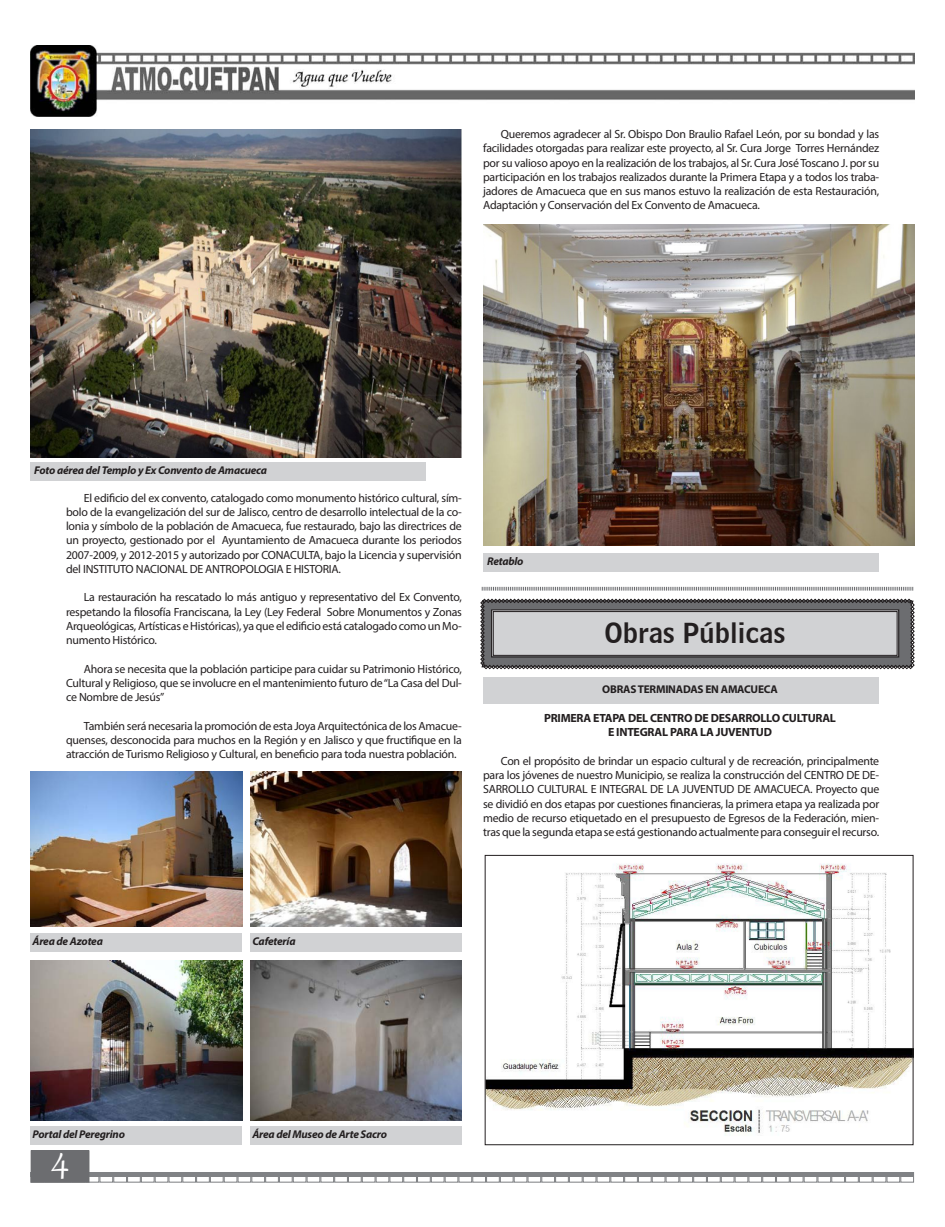
<style>
.page{position:relative;width:945px;height:1227px;background:#fff}
.page>*{position:absolute;margin:0;border:0;box-sizing:border-box;transform-origin:0 0}
.t1{font:45px "Gabriola";color:#fff}
.t2{font:27.5px "Bell Centennial BT Name And Number";color:#231f20}
.t3{font:11.88px/14.2px "Myriad Pro";letter-spacing:-.02em;color:#231f20;text-align:justify}
.t4{font:700 11.88px/14.2px "Myriad Pro";letter-spacing:-.02em;color:#231f20;text-align:center}
.t5{font:italic 700 11.25px "Myriad Pro";letter-spacing:-.02em;color:#231f20}
.t6{font:700 11.25px "Myriad Pro";letter-spacing:-.02em;color:#231f20}
</style>
<div class="page">
<hr style="left:30px;top:1172px;width:884px;height:4px;background:#808285">
<div style="left:30px;top:1171px;width:14px;height:11px;border:1px solid #808285"></div>
<div style="left:196px;top:1171px;width:14px;height:11px;border:1px solid #808285"></div>
<div style="left:113px;top:1171px;width:14px;height:11px;border:1px solid #808285"></div>
<div style="left:279px;top:1171px;width:14px;height:11px;border:1px solid #808285"></div>
<div style="left:238px;top:1171px;width:13px;height:11px;border:1px solid #808285"></div>
<div style="left:155px;top:1171px;width:13px;height:11px;border:1px solid #808285"></div>
<div style="left:320px;top:1171px;width:14px;height:11px;border:1px solid #808285"></div>
<div style="left:210px;top:1171px;width:14px;height:11px;border:1px solid #808285"></div>
<div style="left:127px;top:1171px;width:14px;height:11px;border:1px solid #808285"></div>
<div style="left:293px;top:1171px;width:14px;height:11px;border:1px solid #808285"></div>
<div style="left:86px;top:1171px;width:13px;height:11px;border:1px solid #808285"></div>
<div style="left:251px;top:1171px;width:14px;height:11px;border:1px solid #808285"></div>
<div style="left:168px;top:1171px;width:14px;height:11px;border:1px solid #808285"></div>
<div style="left:334px;top:1171px;width:14px;height:11px;border:1px solid #808285"></div>
<div style="left:224px;top:1171px;width:14px;height:11px;border:1px solid #808285"></div>
<div style="left:141px;top:1171px;width:14px;height:11px;border:1px solid #808285"></div>
<div style="left:307px;top:1171px;width:13px;height:11px;border:1px solid #808285"></div>
<div style="left:99px;top:1171px;width:14px;height:11px;border:1px solid #808285"></div>
<div style="left:265px;top:1171px;width:14px;height:11px;border:1px solid #808285"></div>
<div style="left:182px;top:1171px;width:14px;height:11px;border:1px solid #808285"></div>
<div style="left:348px;top:1171px;width:14px;height:11px;border:1px solid #808285"></div>
<div style="left:362px;top:1171px;width:14px;height:11px;border:1px solid #808285"></div>
<div style="left:445px;top:1171px;width:13px;height:11px;border:1px solid #808285"></div>
<div style="left:403px;top:1171px;width:14px;height:11px;border:1px solid #808285"></div>
<div style="left:376px;top:1171px;width:13px;height:11px;border:1px solid #808285"></div>
<div style="left:458px;top:1171px;width:14px;height:11px;border:1px solid #808285"></div>
<div style="left:417px;top:1171px;width:14px;height:11px;border:1px solid #808285"></div>
<div style="left:389px;top:1171px;width:14px;height:11px;border:1px solid #808285"></div>
<div style="left:431px;top:1171px;width:14px;height:11px;border:1px solid #808285"></div>
<div style="left:527px;top:1171px;width:14px;height:11px;border:1px solid #808285"></div>
<div style="left:610px;top:1171px;width:14px;height:11px;border:1px solid #808285"></div>
<div style="left:569px;top:1171px;width:14px;height:11px;border:1px solid #808285"></div>
<div style="left:486px;top:1171px;width:14px;height:11px;border:1px solid #808285"></div>
<div style="left:652px;top:1171px;width:14px;height:11px;border:1px solid #808285"></div>
<div style="left:541px;top:1171px;width:14px;height:11px;border:1px solid #808285"></div>
<div style="left:624px;top:1171px;width:14px;height:11px;border:1px solid #808285"></div>
<div style="left:583px;top:1171px;width:14px;height:11px;border:1px solid #808285"></div>
<div style="left:500px;top:1171px;width:14px;height:11px;border:1px solid #808285"></div>
<div style="left:666px;top:1171px;width:13px;height:11px;border:1px solid #808285"></div>
<div style="left:555px;top:1171px;width:14px;height:11px;border:1px solid #808285"></div>
<div style="left:472px;top:1171px;width:14px;height:11px;border:1px solid #808285"></div>
<div style="left:638px;top:1171px;width:14px;height:11px;border:1px solid #808285"></div>
<div style="left:597px;top:1171px;width:13px;height:11px;border:1px solid #808285"></div>
<div style="left:514px;top:1171px;width:13px;height:11px;border:1px solid #808285"></div>
<div style="left:679px;top:1171px;width:14px;height:11px;border:1px solid #808285"></div>
<div style="left:748px;top:1171px;width:14px;height:11px;border:1px solid #808285"></div>
<div style="left:831px;top:1171px;width:14px;height:11px;border:1px solid #808285"></div>
<div style="left:790px;top:1171px;width:14px;height:11px;border:1px solid #808285"></div>
<div style="left:707px;top:1171px;width:14px;height:11px;border:1px solid #808285"></div>
<div style="left:873px;top:1171px;width:13px;height:11px;border:1px solid #808285"></div>
<div style="left:762px;top:1171px;width:14px;height:11px;border:1px solid #808285"></div>
<div style="left:845px;top:1171px;width:14px;height:11px;border:1px solid #808285"></div>
<div style="left:804px;top:1171px;width:13px;height:11px;border:1px solid #808285"></div>
<div style="left:721px;top:1171px;width:14px;height:11px;border:1px solid #808285"></div>
<div style="left:886px;top:1171px;width:14px;height:11px;border:1px solid #808285"></div>
<div style="left:776px;top:1171px;width:14px;height:11px;border:1px solid #808285"></div>
<div style="left:693px;top:1171px;width:14px;height:11px;border:1px solid #808285"></div>
<div style="left:859px;top:1171px;width:14px;height:11px;border:1px solid #808285"></div>
<div style="left:817px;top:1171px;width:14px;height:11px;border:1px solid #808285"></div>
<div style="left:735px;top:1171px;width:13px;height:11px;border:1px solid #808285"></div>
<div style="left:900px;top:1171px;width:14px;height:11px;border:1px solid #808285"></div>
<img style="left:31px;top:45px;width:883px;height:71px">
<div style="left:31px;top:1150px;width:58px;height:31px;background:#6c6d70"></div>
<div style="left:31px;top:1150px;width:58px;height:32px;border:1px solid #6c6d70"></div>
<img style="left:31px;top:129px;width:431px;height:328px">
<div style="left:31px;top:462px;width:395px;height:19px;background:#d1d2d4"></div>
<div style="left:484px;top:553px;width:395px;height:19px;background:#d1d2d4"></div>
<div style="left:484px;top:677px;width:395px;height:27px;background:#d1d2d4"></div>
<div style="left:31px;top:1125px;width:211px;height:19px;background:#d1d2d4"></div>
<div style="left:31px;top:933px;width:211px;height:19px;background:#d1d2d4"></div>
<div style="left:250px;top:1125px;width:212px;height:19px;background:#d1d2d4"></div>
<div style="left:250px;top:933px;width:212px;height:19px;background:#d1d2d4"></div>
<img style="left:31px;top:771px;width:211px;height:155px">
<img style="left:250px;top:771px;width:212px;height:155px">
<img style="left:250px;top:960px;width:212px;height:160px">
<img style="left:31px;top:960px;width:211px;height:160px">
<img style="left:483px;top:224px;width:431px;height:321px">
<svg style="left:480px;top:598px;width:435px;height:71px;background:#a1a1a3"></svg>
<div style="left:493px;top:611px;width:405px;height:44px;border:1px solid #231f20"></div>
<svg style="left:482px;top:586px;width:431px;height:5px"></svg>
<img style="left:487px;top:863px;width:424px;height:270px">
<div style="left:485px;top:855px;width:428px;height:289px;border:1px solid #231f20"></div>
<p class="t3" style="left:483px;top:127px;width:398px;text-indent:18px">Queremos agradecer al Sr. Obispo Don Braulio Rafael León, por su bondad y las facilidades otorgadas para realizar este proyecto, al Sr. Cura Jorge Torres Hernández por su valioso apoyo en la realización de los trabajos, al Sr. Cura José Toscano J. por su participación en los trabajos realizados durante la Primera Etapa y a todos los traba&shy;jadores de Amacueca que en sus manos estuvo la realización de esta Restauración, Adaptación y Conservación del Ex Convento de Amacueca.</p>
<p class="t5" style="left:34px;top:463px;width:234px">Foto aérea del Templo y Ex Convento de Amacueca</p>
<p class="t3" style="left:66px;top:490px;width:397px;text-indent:18px">El edificio del ex convento, catalogado como monumento histórico cultural, sím&shy;bolo de la evangelización del sur de Jalisco, centro de desarrollo intelectual de la co&shy;lonia y símbolo de la población de Amacueca, fue restaurado, bajo las directrices de un proyecto, gestionado por el Ayuntamiento de Amacueca durante los periodos 2007-2009, y 2012-2015 y autorizado por CONACULTA, bajo la Licencia y supervisión del INSTITUTO NACIONAL DE ANTROPOLOGIA E HISTORIA.</p>
<p class="t3" style="left:66px;top:590px;width:397px;text-indent:18px">La restauración ha rescatado lo más antiguo y representativo del Ex Convento, respetando la filosofía Franciscana, la Ley (Ley Federal Sobre Monumentos y Zonas Arqueológicas, Artísticas e Históricas), ya que el edificio está catalogado como un Mo&shy;numento Histórico.</p>
<p class="t3" style="left:66px;top:661px;width:397px;text-indent:18px">Ahora se necesita que la población participe para cuidar su Patrimonio Histórico, Cultural y Religioso, que se involucre en el mantenimiento futuro de “La Casa del Dul&shy;ce Nombre de Jesús”</p>
<p class="t3" style="left:66px;top:718px;width:397px;text-indent:18px">También será necesaria la promoción de esta Joya Arquitectónica de los Amacue&shy;quenses, desconocida para muchos en la Región y en Jalisco y que fructifique en la atracción de Turismo Religioso y Cultural, en beneficio para toda nuestra población.</p>
<p class="t5" style="left:487px;top:554px;width:38px">Retablo</p>
<h2 class="t2" style="left:604px;top:615px;width:183px">Obras Públicas</h2>
<p class="t6" style="left:602px;top:682px;width:177px">OBRAS TERMINADAS EN AMACUECA</p>
<p class="t4" style="left:544px;top:710px;width:294px">PRIMERA ETAPA DEL CENTRO DE DESARROLLO CULTURAL<br>E INTEGRAL PARA LA JUVENTUD</p>
<p class="t3" style="left:483px;top:753px;width:398px;text-indent:18px">Con el propósito de brindar un espacio cultural y de recreación, principalmente para los jóvenes de nuestro Municipio, se realiza la construcción del CENTRO DE DE-SARROLLO CULTURAL E INTEGRAL DE LA JUVENTUD DE AMACUECA. Proyecto que se dividió en dos etapas por cuestiones financieras, la primera etapa ya realizada por medio de recurso etiquetado en el presupuesto de Egresos de la Federación, mien&shy;tras que la segunda etapa se está gestionando actualmente para conseguir el recurso.</p>
<p class="t5" style="left:33px;top:934px;width:72px">Área de Azotea</p>
<p class="t5" style="left:252px;top:934px;width:45px">Cafetería</p>
<p class="t5" style="left:33px;top:1126px;width:94px">Portal del Peregrino</p>
<h1 class="t1" style="left:51px;top:1129px;width:19px">4</h1>
<p class="t5" style="left:252px;top:1126px;width:136px">Área del Museo de Arte Sacro</p>
</div>
